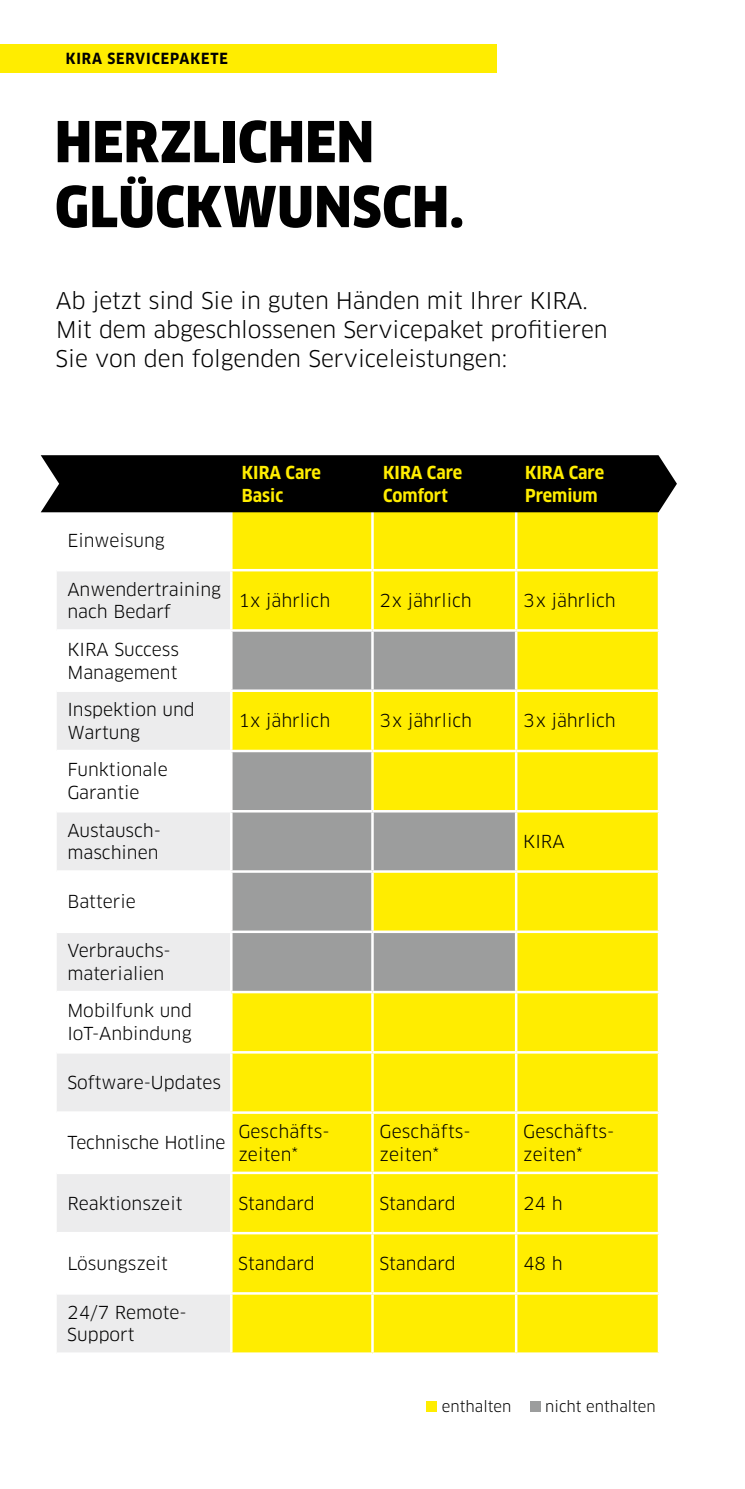
<style>
.page{position:relative;width:745px;height:1489px;background:#fff}
.page>*{position:absolute;margin:0;border:0;box-sizing:border-box;transform-origin:0 0}
.t1{font:900 55px/65px "Clan Pro Narr";letter-spacing:.005em;color:#000}
.t2{font:22.5px/29.2px "Clan Pro";letter-spacing:-.005em;color:#000}
.t3{font:17.5px/22.8px "Clan Pro";color:#000}
.t4{font:700 17.5px/22.8px "Clan Pro Narr";color:#ffed00}
.t5{font:15px "Clan Pro";color:#000}
.t6{font:700 15px "Clan Pro Narr";letter-spacing:.06em;color:#000}
</style>
<div class="page">
<hr style="left:744px;top:0;width:1px;height:1488px;background:#ffed00">
<div style="left:0;top:44px;width:496px;height:29px;background:#ffed00"></div>
<div style="left:232px;top:571px;width:425px;height:781px;background:#ffed00"></div>
<svg style="left:57px;top:571px;width:173px;height:781px;fill:#ececed"></svg>
<svg style="left:232px;top:631px;width:282px;height:359px;background:#beb96c"></svg>
<svg style="left:57px;top:872px;width:173px;height:419px"></svg>
<hr style="left:57px;top:629px;width:173px;height:2px;background:#fff">
<hr style="left:57px;top:689px;width:173px;height:3px;background:#fff">
<hr style="left:57px;top:749px;width:173px;height:3px;background:#fff">
<hr style="left:57px;top:810px;width:173px;height:2px;background:#fff">
<hr style="left:57px;top:870px;width:173px;height:2px;background:#fff">
<hr style="left:57px;top:930px;width:173px;height:3px;background:#fff">
<hr style="left:57px;top:1051px;width:173px;height:2px;background:#fff">
<hr style="left:57px;top:1111px;width:173px;height:2px;background:#fff">
<hr style="left:57px;top:1171px;width:173px;height:3px;background:#fff">
<hr style="left:57px;top:1231px;width:173px;height:3px;background:#fff">
<hr style="left:57px;top:1291px;width:173px;height:3px;background:#fff">
<hr style="left:57px;top:990px;width:174px;height:3px;background:#fff">
<hr style="left:371px;top:571px;width:2px;height:58px;background:#fff">
<hr style="left:514px;top:571px;width:3px;height:58px;background:#fff">
<hr style="left:230px;top:629px;width:142px;height:2px;background:#fff">
<hr style="left:372px;top:629px;width:144px;height:2px;background:#fff">
<hr style="left:371px;top:631px;width:2px;height:58px;background:#fff">
<hr style="left:516px;top:629px;width:143px;height:2px;background:#fff">
<hr style="left:514px;top:631px;width:3px;height:58px;background:#fff">
<hr style="left:230px;top:689px;width:142px;height:3px;background:#fff">
<hr style="left:372px;top:689px;width:144px;height:3px;background:#fff">
<hr style="left:371px;top:692px;width:2px;height:57px;background:#fff">
<hr style="left:516px;top:689px;width:143px;height:3px;background:#fff">
<hr style="left:514px;top:692px;width:3px;height:57px;background:#fff">
<hr style="left:230px;top:749px;width:142px;height:3px;background:#fff">
<hr style="left:372px;top:749px;width:144px;height:3px;background:#fff">
<hr style="left:371px;top:752px;width:2px;height:58px;background:#fff">
<hr style="left:516px;top:749px;width:143px;height:3px;background:#fff">
<hr style="left:514px;top:752px;width:3px;height:58px;background:#fff">
<hr style="left:230px;top:810px;width:142px;height:2px;background:#fff">
<hr style="left:372px;top:810px;width:144px;height:2px;background:#fff">
<hr style="left:371px;top:812px;width:2px;height:58px;background:#fff">
<hr style="left:516px;top:810px;width:143px;height:2px;background:#fff">
<hr style="left:514px;top:812px;width:3px;height:58px;background:#fff">
<hr style="left:230px;top:870px;width:142px;height:2px;background:#fff">
<hr style="left:372px;top:870px;width:144px;height:2px;background:#fff">
<hr style="left:371px;top:872px;width:2px;height:58px;background:#fff">
<hr style="left:516px;top:870px;width:143px;height:2px;background:#fff">
<hr style="left:514px;top:872px;width:3px;height:58px;background:#fff">
<hr style="left:230px;top:930px;width:142px;height:3px;background:#fff">
<hr style="left:372px;top:930px;width:144px;height:3px;background:#fff">
<hr style="left:371px;top:933px;width:2px;height:57px;background:#fff">
<hr style="left:516px;top:930px;width:143px;height:3px;background:#fff">
<hr style="left:514px;top:933px;width:3px;height:57px;background:#fff">
<hr style="left:231px;top:990px;width:141px;height:3px;background:#fff">
<hr style="left:372px;top:990px;width:144px;height:3px;background:#fff">
<hr style="left:371px;top:993px;width:2px;height:58px;background:#fff">
<hr style="left:516px;top:990px;width:143px;height:3px;background:#fff">
<hr style="left:514px;top:993px;width:3px;height:58px;background:#fff">
<hr style="left:230px;top:1051px;width:142px;height:2px;background:#fff">
<hr style="left:372px;top:1051px;width:144px;height:2px;background:#fff">
<hr style="left:371px;top:1053px;width:2px;height:58px;background:#fff">
<hr style="left:516px;top:1051px;width:143px;height:2px;background:#fff">
<hr style="left:514px;top:1053px;width:3px;height:58px;background:#fff">
<hr style="left:230px;top:1111px;width:142px;height:2px;background:#fff">
<hr style="left:372px;top:1111px;width:144px;height:2px;background:#fff">
<hr style="left:371px;top:1113px;width:2px;height:58px;background:#fff">
<hr style="left:516px;top:1111px;width:143px;height:2px;background:#fff">
<hr style="left:514px;top:1113px;width:3px;height:58px;background:#fff">
<hr style="left:230px;top:1171px;width:142px;height:3px;background:#fff">
<hr style="left:372px;top:1171px;width:144px;height:3px;background:#fff">
<hr style="left:371px;top:1173px;width:2px;height:58px;background:#fff">
<hr style="left:516px;top:1171px;width:143px;height:3px;background:#fff">
<hr style="left:514px;top:1173px;width:3px;height:58px;background:#fff">
<hr style="left:230px;top:1231px;width:142px;height:3px;background:#fff">
<hr style="left:372px;top:1231px;width:144px;height:3px;background:#fff">
<hr style="left:371px;top:1234px;width:2px;height:57px;background:#fff">
<hr style="left:516px;top:1231px;width:143px;height:3px;background:#fff">
<hr style="left:514px;top:1234px;width:3px;height:57px;background:#fff">
<hr style="left:230px;top:1291px;width:142px;height:3px;background:#fff">
<hr style="left:372px;top:1291px;width:144px;height:3px;background:#fff">
<hr style="left:371px;top:1294px;width:2px;height:58px;background:#fff">
<hr style="left:516px;top:1291px;width:143px;height:3px;background:#fff">
<hr style="left:514px;top:1294px;width:3px;height:58px;background:#fff">
<svg style="left:41px;top:455px;width:635px;height:115px"></svg>
<div style="left:426px;top:1401px;width:11px;height:10px;background:#ffed00"></div>
<div style="left:529px;top:1401px;width:11px;height:10px;background:#9c9d9d"></div>
<p class="t6" style="left:66px;top:50px;width:164px">KIRA SERVICEPAKETE</p>
<h1 class="t1" style="left:55px;top:110px;width:410px">HERZLICHEN<br>GLÜCKWUNSCH.</h1>
<p class="t2" style="left:55px;top:285px;width:553px">Ab jetzt sind Sie in guten Händen mit Ihrer KIRA.<br>Mit dem abgeschlossenen Servicepaket profitieren<br>Sie von den folgenden Serviceleistungen:</p>
<p class="t4" style="left:383px;top:461px;width:81px">KIRA Care<br>Comfort</p>
<p class="t4" style="left:242px;top:462px;width:81px">KIRA Care<br>Basic</p>
<p class="t4" style="left:524px;top:461px;width:81px">KIRA Care<br>Premium</p>
<p class="t3" style="left:67px;top:529px;width:99px">Einweisung</p>
<p class="t3" style="left:67px;top:577px;width:155px">Anwendertraining nach Bedarf</p>
<p class="t3" style="left:238px;top:589px;width:93px">1x jährlich</p>
<p class="t3" style="left:379px;top:589px;width:94px">2x jährlich</p>
<p class="t3" style="left:523px;top:589px;width:94px">3x jährlich</p>
<p class="t3" style="left:67px;top:638px;width:113px">KIRA Success<br>Management</p>
<p class="t3" style="left:67px;top:698px;width:129px">Inspektion und<br>Wartung</p>
<p class="t3" style="left:238px;top:709px;width:93px">1x jährlich</p>
<p class="t3" style="left:379px;top:709px;width:94px">3x jährlich</p>
<p class="t3" style="left:523px;top:709px;width:94px">3x jährlich</p>
<p class="t3" style="left:67px;top:758px;width:102px">Funktionale<br>Garantie</p>
<p class="t3" style="left:67px;top:818px;width:95px">Austausch&shy;maschinen</p>
<p class="t3" style="left:523px;top:830px;width:43px">KIRA</p>
<p class="t3" style="left:67px;top:890px;width:70px">Batterie</p>
<p class="t3" style="left:67px;top:939px;width:105px">Verbrauchs&shy;materialien</p>
<p class="t3" style="left:67px;top:999px;width:126px">Mobilfunk und<br>IoT-Anbindung</p>
<p class="t3" style="left:67px;top:1071px;width:155px">Software-Updates</p>
<p class="t3" style="left:67px;top:1131px;width:159px">Technische Hotline</p>
<p class="t3" style="left:238px;top:1120px;width:93px">Geschäfts&shy;zeiten*</p>
<p class="t3" style="left:379px;top:1120px;width:93px">Geschäfts&shy;zeiten*</p>
<p class="t3" style="left:523px;top:1120px;width:93px">Geschäfts&shy;zeiten*</p>
<p class="t3" style="left:67px;top:1191px;width:117px">Reaktionszeit</p>
<p class="t3" style="left:238px;top:1191px;width:78px">Standard</p>
<p class="t3" style="left:379px;top:1191px;width:78px">Standard</p>
<p class="t3" style="left:523px;top:1191px;width:41px">24 h</p>
<p class="t3" style="left:67px;top:1251px;width:102px">Lösungszeit</p>
<p class="t3" style="left:238px;top:1251px;width:78px">Standard</p>
<p class="t3" style="left:379px;top:1251px;width:78px">Standard</p>
<p class="t3" style="left:523px;top:1251px;width:41px">48 h</p>
<p class="t3" style="left:67px;top:1300px;width:121px">24/7 Remote-<br>Support</p>
<p class="t5" style="left:441px;top:1397px;width:71px">enthalten</p>
<p class="t5" style="left:545px;top:1397px;width:112px">nicht enthalten</p>
</div>
